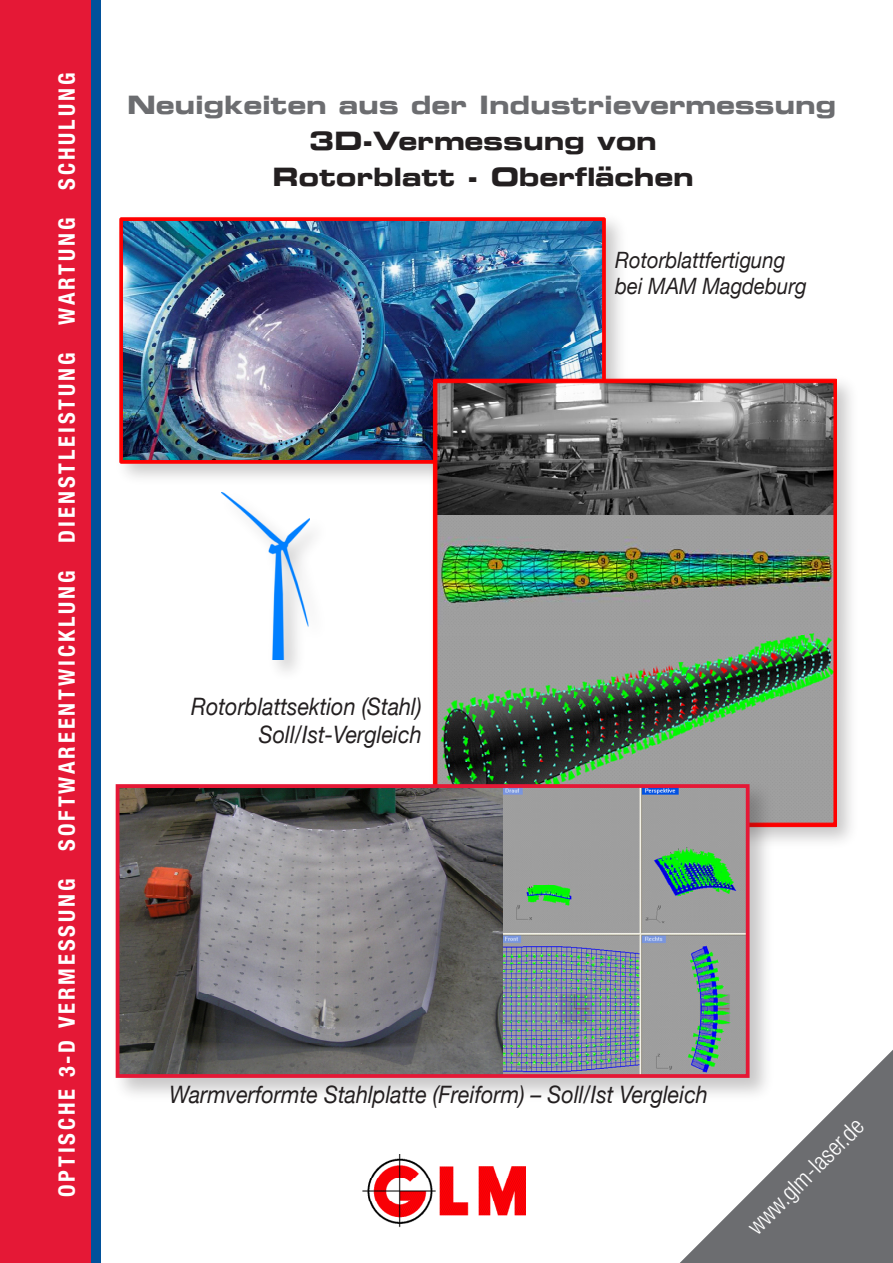
<style>
.page{position:relative;width:893px;height:1263px;background:#fff}
.page>*{position:absolute;margin:0;border:0;box-sizing:border-box;transform-origin:0 0}
.t1{font:25.5px "Eurostile LT Bold Extended Two";letter-spacing:-.01em;color:#231f20}
.t2{font:25.5px "Eurostile LT Bold Extended Two";letter-spacing:-.01em;color:#6c6d70}
.t3{font:italic 24px/28.8px "Helvetica Neue LT";color:#231f20;text-align:right;scale:.9 1}
.t4{font:300 condensed 24px "Helvetica Neue LTCE";color:#fff}
.t5{font:700 condensed 22.5px "Helvetica 77";letter-spacing:.13em;color:#fff}
.t6{font:italic 22.5px "Helvetica Neue LT";color:#231f20;scale:.9 1}
</style>
<div class="page">
<div style="left:0;top:0;width:95px;height:1263px;background:#e51836"></div>
<div style="left:91px;top:0;width:10px;height:1263px;background:#01519b"></div>
<img style="left:362px;top:1154px;width:163px;height:74px">
<svg style="left:680px;top:1050px;width:213px;height:213px;fill:#6c6d70"></svg>
<div style="left:114px;top:212px;width:514px;height:276px;background:#231f20;opacity:.25"></div>
<img style="left:120px;top:218px;width:485px;height:245px">
<div style="left:425px;top:373px;width:435px;height:479px;background:#231f20;opacity:.25"></div>
<img style="left:433px;top:379px;width:403px;height:448px">
<div style="left:112px;top:781px;width:663px;height:321px;background:#231f20;opacity:.25"></div>
<img style="left:502px;top:789px;width:243px;height:284px">
<img style="left:121px;top:789px;width:381px;height:284px">
<div style="left:116px;top:784px;width:634px;height:294px;border:4px solid #e51836"></div>
<div style="left:217px;top:487px;width:114px;height:196px;background:#fff"></div>
<img style="left:221px;top:492px;width:88px;height:168px">
<p class="t5" style="left:53px;top:1197px;width:1124px;rotate:-90deg">Optische 3-D Vermessung Softwareentwicklung Dienstleistung Wartung sCHULUNG</p>
<p class="t2" style="left:127px;top:87px;width:711px">Neuigkeiten aus der Industrievermessung</p>
<p class="t1" style="left:309px;top:123px;width:349px">3D-Vermessung von</p>
<p class="t1" style="left:272px;top:159px;width:423px">Rotorblatt - Oberflächen</p>
<p class="t3" style="left:191px;top:691px;width:258px">Rotorblattsektion (Stahl)<br>Soll/Ist-Vergleich</p>
<p class="t6" style="left:615px;top:247px;width:191px">Rotorblattfertigung</p>
<p class="t6" style="left:615px;top:272px;width:214px">bei MAM Magdeburg</p>
<p class="t3" style="left:169px;top:1080px;width:600px">Warmverformte Stahlplatte (Freiform) – Soll/Ist Vergleich</p>
<p class="t4" style="left:742px;top:1220px;width:154px;rotate:-45deg">www.glm-laser.de</p>
</div>
